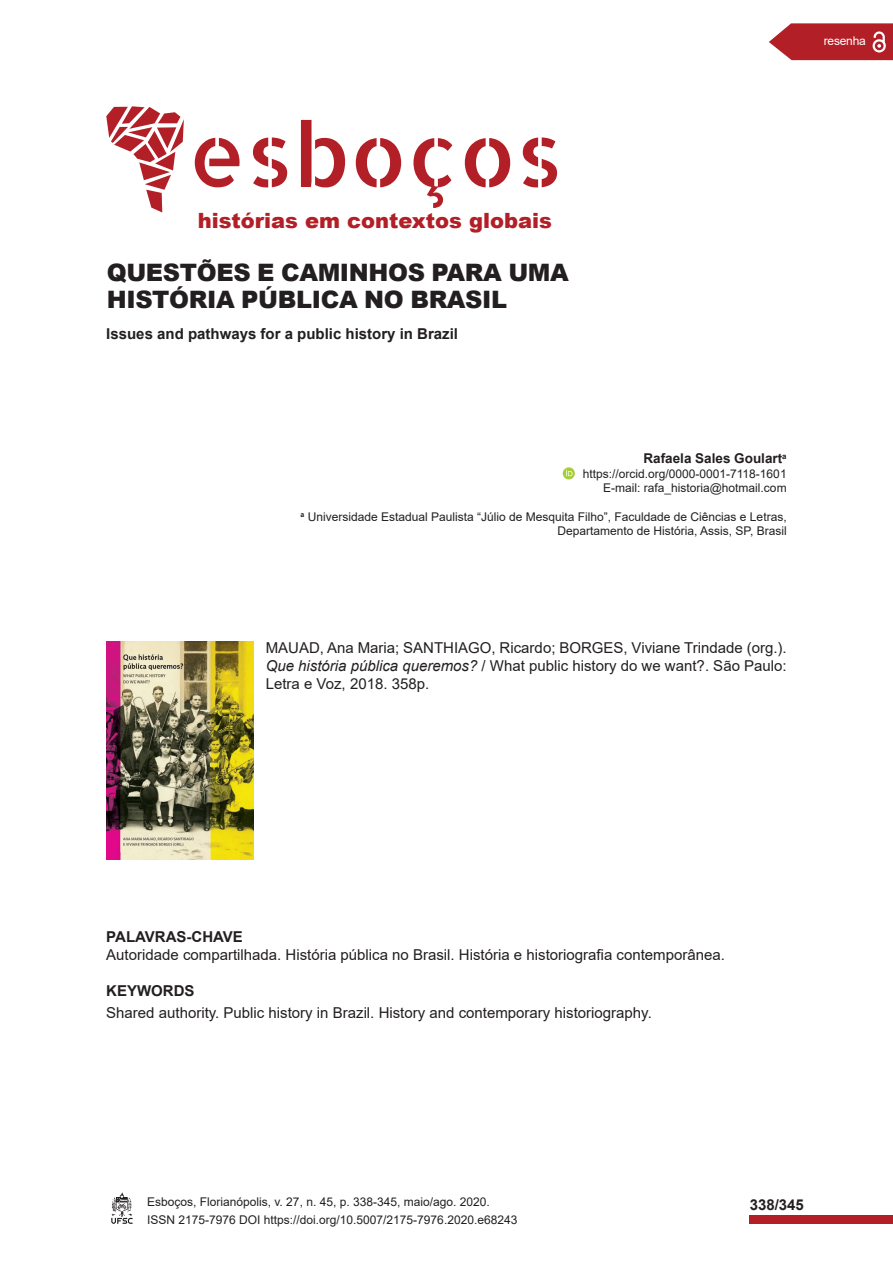
<style>
.page{position:relative;width:893px;height:1263px;background:#fff}
.page>*{position:absolute;margin:0;border:0;box-sizing:border-box;transform-origin:0 0}
.Título_Folha_de_Rost{font:900 24px/27px "Arial";letter-spacing:-.015em;color:#231f20}
.Corpo_de_Texto{font:900 21px "Arial";color:#b21f27}
.Corpo_de_Texto-2{font:15px/18px "Arial";color:#231f20;text-align:justify}
.Corpo_de_Resumo{font:15px "Arial";color:#231f20}
.Título_Resumo{font:15px "Arial";color:#231f20}
.Título_secundário_Fo{font:700 15px "Arial";color:#231f20}
.Corpo_de_Resumo-2{font:700 15px "Arial";color:#231f20}
.Título_Resumo-2{font:700 15px "Arial";color:#231f20}
.Normal_Corpo_de_Text{font:700 13.5px "Arial";color:#231f20}
.Normal_Corpo_de_Text-2{font:12px/18px "Arial";color:#231f20}
.t1{font:12px "Arial";letter-spacing:-.02em;color:#fff}
.s1{font-style:italic}
</style>
<div class="page">
<div style="left:750px;top:1215px;width:143px;height:9px;background:#b21f27"></div>
<svg style="left:111px;top:1192px;width:22px;height:32px"></svg>
<svg style="left:769px;top:23px;width:124px;height:37px"></svg>
<img style="left:106px;top:642px;width:147px;height:217px">
<svg style="left:195px;top:138px;width:45px;height:49px"></svg>
<svg style="left:253px;top:137px;width:34px;height:50px"></svg>
<svg style="left:301px;top:120px;width:44px;height:67px"></svg>
<svg style="left:356px;top:138px;width:45px;height:49px"></svg>
<svg style="left:413px;top:138px;width:39px;height:70px"></svg>
<svg style="left:465px;top:138px;width:45px;height:49px"></svg>
<svg style="left:523px;top:137px;width:34px;height:50px"></svg>
<svg style="left:106px;top:106px;width:78px;height:106px"></svg>
<svg style="left:563px;top:467px;width:12px;height:12px"></svg>
<p class="t1" style="left:824px;top:33px;width:43px">resenha</p>
<p class="Corpo_de_Texto" style="left:198px;top:205px;width:356px">histórias em contextos globais</p>
<p class="Título_Folha_de_Rost" style="left:107px;top:258px;width:464px">QUESTÕES E CAMINHOS PARA UMA<br>HISTÓRIA PÚBLICA NO BRASIL</p>
<p class="Título_secundário_Fo" style="left:106px;top:323px;width:353px">Issues and pathways for a public history in Brazil</p>
<p class="Normal_Corpo_de_Text" style="left:643px;top:449px;width:145px">Rafaela Sales Goulart<sup>a</sup></p>
<p class="Normal_Corpo_de_Text-2" style="left:583px;top:464px;width:205px">https://orcid.org/0000-0001-7118-1601</p>
<p class="Normal_Corpo_de_Text-2" style="left:603px;top:479px;width:185px">E-mail: rafa_historia@hotmail.com</p>
<p class="Normal_Corpo_de_Text-2" style="left:300px;top:509px;width:488px;line-height:14.4px;text-align:right"><sup>a</sup> Universidade Estadual Paulista “Júlio de Mesquita Filho”, Faculdade de Ciências e Letras,<br>Departamento de História, Assis, SP, Brasil</p>
<p class="Corpo_de_Texto-2" style="left:266px;top:639px;width:522px">MAUAD, Ana Maria; SANTHIAGO, Ricardo; BORGES, Viviane Trindade (org.).<br><span class="s1">Que história pública queremos?</span> / What public history do we want?. São Paulo:<br>Letra e Voz, 2018. 358p.</p>
<p class="Corpo_de_Resumo-2" style="left:106px;top:926px;width:138px">PALAVRAS-CHAVE</p>
<p class="Corpo_de_Resumo" style="left:106px;top:944px;width:620px">Autoridade compartilhada. História pública no Brasil. História e historiografia contemporânea.</p>
<p class="Título_Resumo-2" style="left:106px;top:980px;width:90px">KEYWORDS</p>
<p class="Título_Resumo" style="left:106px;top:1002px;width:547px">Shared authority. Public history in Brazil. History and contemporary historiography.</p>
<p class="Normal_Corpo_de_Text-2" style="left:147px;top:1192px;width:372px">Esboços, Florianópolis, v. 27, n. 45, p. 338-345, maio/ago. 2020.<br>ISSN 2175-7976 DOI https://doi.org/10.5007/2175-7976.2020.e68243</p>
<p class="Título_secundário_Fo" style="left:750px;top:1194px;width:56px">338/345</p>
</div>
